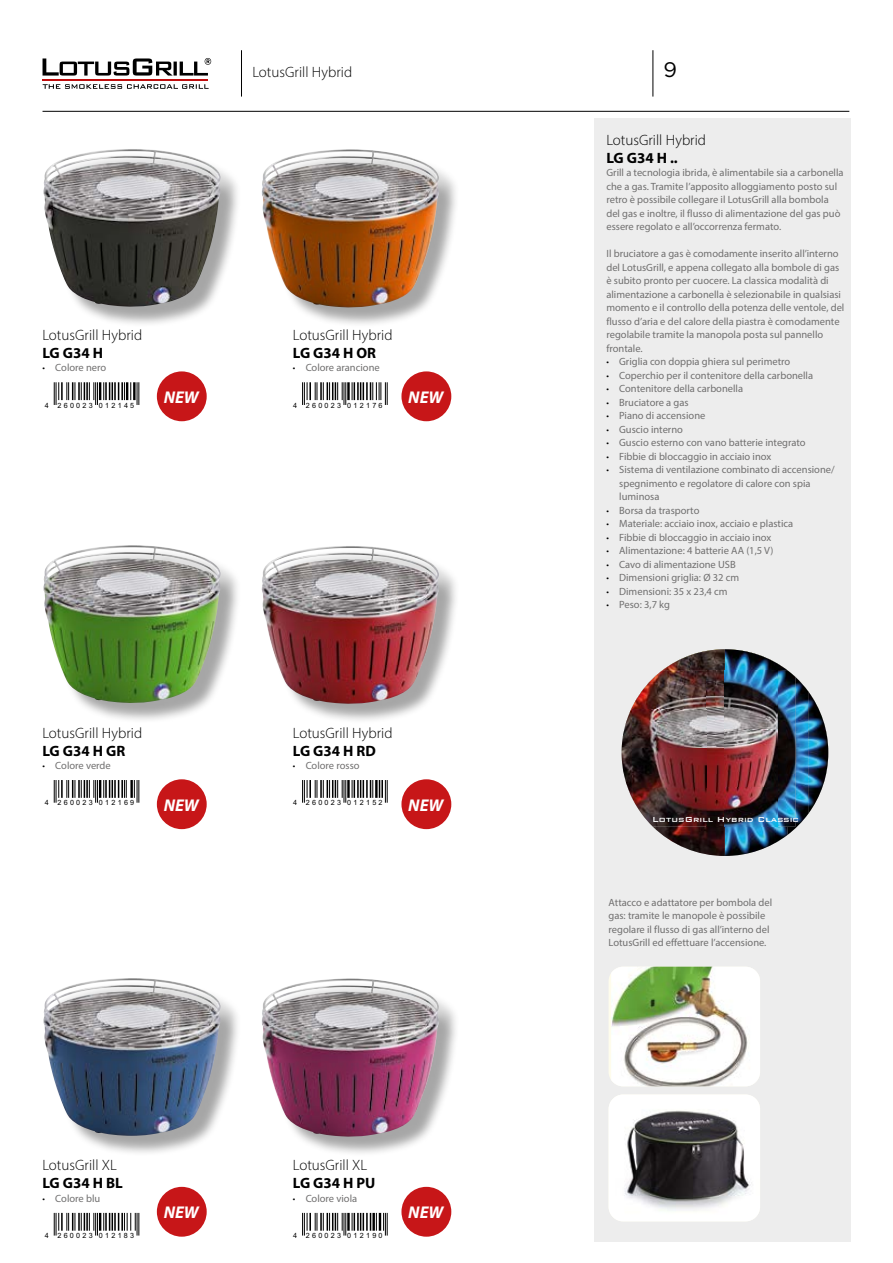
<style>
.page{position:relative;width:893px;height:1263px;background:#fff}
.page>*{position:absolute;margin:0;border:0;box-sizing:border-box;transform-origin:0 0}
.t1{font:21px "Gotham";color:#000}
.t2{font:italic 700 17.1px "Myriad Pro";color:#fff}
.t3{font:300 15px "Myriad Pro";color:#000}
.t4{font:700 15px "Myriad Pro";color:#000}
.t5{font:10.5px/13.5px "Myriad Pro";color:#706f6f}
.t6{font:500 9.75px "Bank Gothic BT";color:#fff}
.t7{font:7.2px "Arial";letter-spacing:.32em;color:#000}
.s1{font-weight:300;font-stretch:condensed;color:#000}
</style>
<div class="page">
<hr style="left:43px;top:111px;width:806px;height:1px;background:#000">
<hr style="left:653px;top:50px;width:1px;height:47px;background:#000">
<hr style="left:43px;top:79px;width:165px;height:2px;background:#c00d0e">
<svg style="left:43px;top:84px;width:166px;height:5px"></svg>
<svg style="left:43px;top:58px;width:168px;height:18px"></svg>
<div style="left:594px;top:118px;width:256px;height:1124px;background:#ededed"></div>
<hr style="left:241px;top:50px;width:1px;height:47px;background:#000">
<div style="left:46px;top:152px;width:195px;height:175px;background:#000;opacity:.35"></div>
<img style="left:43px;top:149px;width:178px;height:158px">
<div style="left:46px;top:548px;width:195px;height:175px;background:#000;opacity:.35"></div>
<img style="left:43px;top:545px;width:178px;height:158px">
<div style="left:46px;top:981px;width:195px;height:175px;background:#000;opacity:.35"></div>
<img style="left:43px;top:978px;width:178px;height:158px">
<div style="left:264px;top:152px;width:195px;height:176px;background:#000;opacity:.35"></div>
<img style="left:261px;top:149px;width:179px;height:159px">
<div style="left:264px;top:548px;width:195px;height:176px;background:#000;opacity:.35"></div>
<img style="left:261px;top:546px;width:178px;height:158px">
<div style="left:264px;top:981px;width:195px;height:176px;background:#000;opacity:.35"></div>
<img style="left:262px;top:978px;width:177px;height:159px">
<img style="left:609px;top:1094px;width:151px;height:127px">
<img style="left:611px;top:967px;width:149px;height:119px">
<div style="left:401px;top:1187px;width:50px;height:50px;background:#c71618;border-radius:50%"></div>
<div style="left:401px;top:779px;width:50px;height:50px;background:#c71618;border-radius:50%"></div>
<div style="left:401px;top:371px;width:50px;height:50px;background:#c71618;border-radius:50%"></div>
<div style="left:157px;top:1187px;width:50px;height:50px;background:#c71618;border-radius:50%"></div>
<div style="left:157px;top:779px;width:50px;height:50px;background:#c71618;border-radius:50%"></div>
<div style="left:157px;top:371px;width:50px;height:50px;background:#c71618;border-radius:50%"></div>
<img style="left:622px;top:649px;width:206px;height:207px">
<svg style="left:54px;top:382px;width:77px;height:23px"></svg>
<hr style="left:133px;top:382px;width:3px;height:18px;background:#000">
<svg style="left:137px;top:382px;width:3px;height:23px"></svg>
<svg style="left:54px;top:780px;width:73px;height:23px"></svg>
<hr style="left:130px;top:780px;width:3px;height:18px;background:#000">
<svg style="left:134px;top:780px;width:6px;height:23px"></svg>
<svg style="left:54px;top:1213px;width:86px;height:22px"></svg>
<svg style="left:302px;top:382px;width:44px;height:23px"></svg>
<hr style="left:347px;top:382px;width:3px;height:18px;background:#000">
<svg style="left:352px;top:382px;width:36px;height:23px"></svg>
<svg style="left:302px;top:780px;width:44px;height:23px"></svg>
<hr style="left:347px;top:780px;width:3px;height:18px;background:#000">
<svg style="left:352px;top:780px;width:21px;height:18px"></svg>
<hr style="left:375px;top:780px;width:3px;height:18px;background:#000">
<svg style="left:379px;top:780px;width:9px;height:23px"></svg>
<svg style="left:302px;top:1213px;width:44px;height:22px"></svg>
<hr style="left:347px;top:1213px;width:3px;height:18px;background:#000">
<svg style="left:352px;top:1213px;width:36px;height:22px"></svg>
<h3 class="t3" style="left:252px;top:63px;width:101px">LotusGrill Hybrid</h3>
<h1 class="t1" style="left:663px;top:58px;width:15px">9</h1>
<h3 class="t3" style="left:43px;top:326px;width:101px">LotusGrill Hybrid</h3>
<h3 class="t4" style="left:43px;top:343px;width:62px">LG G34 H</h3>
<p class="t5" style="left:43px;top:361px;width:65px"><span class="s1">•</span> Colore nero</p>
<p class="t7" style="left:45px;top:400px;width:91px">4 260023 012145</p>
<h2 class="t2" style="left:164px;top:386px;width:37px">NEW</h2>
<h3 class="t3" style="left:293px;top:326px;width:101px">LotusGrill Hybrid</h3>
<h3 class="t4" style="left:293px;top:343px;width:85px">LG G34 H OR</h3>
<p class="t5" style="left:293px;top:361px;width:88px"><span class="s1">•</span> Colore arancione</p>
<p class="t7" style="left:293px;top:400px;width:91px">4 260023 012176</p>
<h2 class="t2" style="left:408px;top:386px;width:37px">NEW</h2>
<h3 class="t3" style="left:606px;top:131px;width:101px">LotusGrill Hybrid</h3>
<h3 class="t4" style="left:606px;top:148px;width:73px">LG G34 H ..</h3>
<p class="t5" style="left:606px;top:166px;width:239px">Grill a tecnologia ibrida, è alimentabile sia a carbonella che a gas. Tramite l’apposito alloggiamento posto sul retro è possibile collegare il LotusGrill alla bombola del gas e inoltre, il flusso di alimentazione del gas può essere regolato e all’occorrenza fermato.</p>
<p class="t5" style="left:606px;top:247px;width:239px">Il bruciatore a gas è comodamente inserito all’interno del LotusGrill, e appena collegato alla bombole di gas è subito pronto per cuocere. La classica modalità di alimentazione a carbonella è selezionabile in qualsiasi momento e il controllo della potenza delle ventole, del flusso d’aria e del calore della piastra è comodamente regolabile tramite la manopola posta sul pannello frontale.</p>
<p class="t5" style="left:606px;top:355px;width:185px"><span class="s1">•</span> Griglia con doppia ghiera sul perimetro</p>
<p class="t5" style="left:606px;top:368px;width:208px"><span class="s1">•</span> Coperchio per il contenitore della carbonella</p>
<p class="t5" style="left:606px;top:382px;width:138px"><span class="s1">•</span> Contenitore della carbonella</p>
<p class="t5" style="left:606px;top:395px;width:84px"><span class="s1">•</span> Bruciatore a gas</p>
<p class="t5" style="left:606px;top:409px;width:101px"><span class="s1">•</span> Piano di accensione</p>
<p class="t5" style="left:606px;top:422px;width:78px"><span class="s1">•</span> Guscio interno</p>
<p class="t5" style="left:606px;top:436px;width:201px"><span class="s1">•</span> Guscio esterno con vano batterie integrato</p>
<p class="t5" style="left:606px;top:449px;width:166px"><span class="s1">•</span> Fibbie di bloccaggio in acciaio inox</p>
<p class="t5" style="left:619px;top:463px;width:217px;text-indent:-13px"><span class="s1">•</span> Sistema di ventilazione combinato di accensione/ spegnimento e regolatore di calore con spia luminosa</p>
<p class="t5" style="left:606px;top:503px;width:95px"><span class="s1">•</span> Borsa da trasporto</p>
<p class="t5" style="left:606px;top:517px;width:188px"><span class="s1">•</span> Materiale: acciaio inox, acciaio e plastica</p>
<p class="t5" style="left:606px;top:530px;width:166px"><span class="s1">•</span> Fibbie di bloccaggio in acciaio inox</p>
<p class="t5" style="left:606px;top:544px;width:169px"><span class="s1">•</span> Alimentazione: 4 batterie AA (1,5 V)</p>
<p class="t5" style="left:606px;top:557px;width:131px"><span class="s1">•</span> Cavo di alimentazione USB</p>
<p class="t5" style="left:606px;top:571px;width:134px"><span class="s1">•</span> Dimensioni griglia: Ø 32 cm</p>
<p class="t5" style="left:606px;top:584px;width:123px"><span class="s1">•</span> Dimensioni: 35 x 23,4 cm</p>
<p class="t5" style="left:606px;top:598px;width:65px"><span class="s1">•</span> Peso: 3,7 kg</p>
<h3 class="t3" style="left:43px;top:724px;width:101px">LotusGrill Hybrid</h3>
<h3 class="t4" style="left:43px;top:741px;width:84px">LG G34 H GR</h3>
<p class="t5" style="left:43px;top:759px;width:70px"><span class="s1">•</span> Colore verde</p>
<h3 class="t3" style="left:293px;top:724px;width:101px">LotusGrill Hybrid</h3>
<h3 class="t4" style="left:293px;top:741px;width:84px">LG G34 H RD</h3>
<p class="t5" style="left:293px;top:759px;width:68px"><span class="s1">•</span> Colore rosso</p>
<p class="t7" style="left:45px;top:798px;width:91px">4 260023 012169</p>
<h2 class="t2" style="left:164px;top:794px;width:37px">NEW</h2>
<p class="t7" style="left:293px;top:798px;width:91px">4 260023 012152</p>
<h2 class="t2" style="left:408px;top:794px;width:37px">NEW</h2>
<p class="t6" style="left:652px;top:814px;width:148px">LotusGrill Hybrid Classic</p>
<p class="t5" style="left:609px;top:895px;width:165px">Attacco e adattatore per bombola del gas: tramite le manopole è possibile regolare il flusso di gas all’interno del LotusGrill ed effettuare l’accensione.</p>
<h3 class="t3" style="left:43px;top:1156px;width:76px">LotusGrill XL</h3>
<h3 class="t4" style="left:43px;top:1174px;width:82px">LG G34 H BL</h3>
<p class="t5" style="left:43px;top:1191px;width:59px"><span class="s1">•</span> Colore blu</p>
<p class="t7" style="left:45px;top:1231px;width:91px">4 260023 012183</p>
<h2 class="t2" style="left:164px;top:1201px;width:37px">NEW</h2>
<h3 class="t3" style="left:293px;top:1156px;width:76px">LotusGrill XL</h3>
<h3 class="t4" style="left:293px;top:1174px;width:84px">LG G34 H PU</h3>
<p class="t5" style="left:293px;top:1191px;width:66px"><span class="s1">•</span> Colore viola</p>
<p class="t7" style="left:293px;top:1231px;width:91px">4 260023 012190</p>
<h2 class="t2" style="left:408px;top:1201px;width:37px">NEW</h2>
</div>
